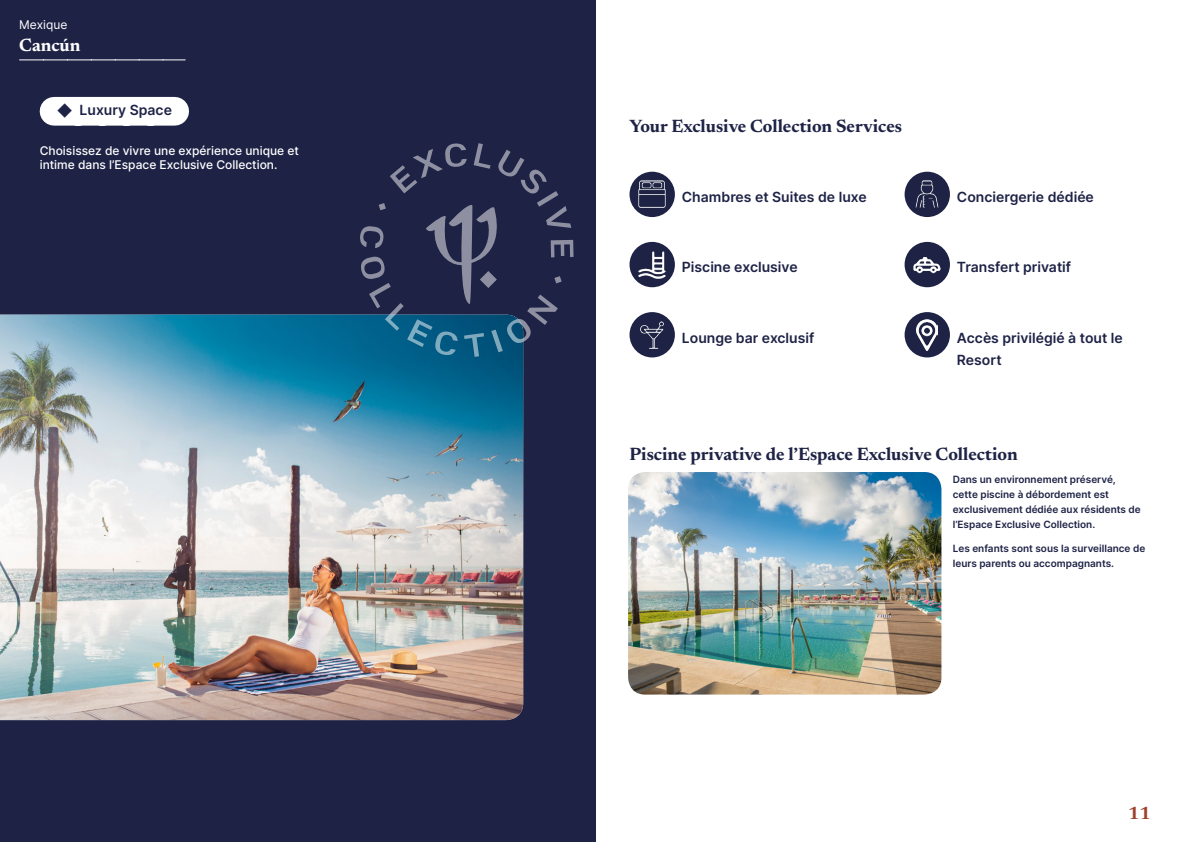
<style>
.page{position:relative;width:1191px;height:842px;background:#fff}
.page>*{position:absolute;margin:0;border:0;box-sizing:border-box;transform-origin:0 0}
.t1{font:700 18px "Newsreader 24 pt";color:#1e2346}
.t2{font:700 18px "Newsreader 24 pt";color:#fff}
.t3{font:700 18px "Newsreader 24 pt";color:#9d432c}
.t4{font:600 14px/22px "Inter";color:#1e2346}
.t5{font:500 12px/14.4px "Inter";color:#fff}
.t6{font:12px "Inter";color:#fff}
.t7{font:600 10px/15px "Inter";color:#1e2346}
.s1{font-size:15px}
</style>
<div class="page">
<div style="left:0;top:0;width:595px;height:842px;background:#1e2346"></div>
<img style="left:0;top:315px;width:523px;height:405px">
<img style="left:628px;top:472px;width:313px;height:222px">
<svg style="left:20px;top:60px;width:165px;height:1px"></svg>
<div style="left:54px;top:97px;width:121px;height:29px;background:#fff"></div>
<svg style="left:360px;top:143px;width:213px;height:214px"></svg>
<div style="left:629px;top:172px;width:46px;height:45px;background:#1e2346;border-radius:50%"></div>
<img style="left:636px;top:178px;width:32px;height:33px">
<div style="left:629px;top:242px;width:46px;height:45px;background:#1e2346;border-radius:50%"></div>
<img style="left:636px;top:248px;width:32px;height:33px">
<div style="left:629px;top:312px;width:46px;height:45px;background:#1e2346;border-radius:50%"></div>
<img style="left:636px;top:318px;width:32px;height:33px">
<div style="left:904px;top:172px;width:46px;height:45px;background:#1e2346;border-radius:50%"></div>
<img style="left:910px;top:178px;width:33px;height:33px">
<div style="left:904px;top:242px;width:46px;height:45px;background:#1e2346;border-radius:50%"></div>
<img style="left:910px;top:248px;width:33px;height:33px">
<div style="left:904px;top:312px;width:46px;height:45px;background:#1e2346;border-radius:50%"></div>
<img style="left:916px;top:319px;width:21px;height:31px">
<p class="t6" style="left:19px;top:15px;width:50px">Mexique</p>
<h1 class="t2" style="left:19px;top:32px;width:63px">Cancún</h1>
<h2 class="t4" style="left:57px;top:98px;width:117px"><span class="s1">◆</span> Luxury Space</h2>
<p class="t5" style="left:40px;top:143px;width:261px">Choisissez de vivre une expérience unique et intime dans l’Espace Exclusive Collection.</p>
<h1 class="t1" style="left:629px;top:113px;width:274px">Your Exclusive Collection Services</h1>
<h2 class="t4" style="left:682px;top:186px;width:186px">Chambres et Suites de luxe</h2>
<h2 class="t4" style="left:957px;top:186px;width:138px">Conciergerie dédiée</h2>
<h2 class="t4" style="left:682px;top:256px;width:117px">Piscine exclusive</h2>
<h2 class="t4" style="left:957px;top:256px;width:116px">Transfert privatif</h2>
<h2 class="t4" style="left:682px;top:326px;width:134px">Lounge bar exclusif</h2>
<h2 class="t4" style="left:957px;top:326px;width:167px">Accès privilégié à tout le<br>Resort</h2>
<h1 class="t1" style="left:629px;top:441px;width:390px">Piscine privative de l’Espace Exclusive Collection</h1>
<p class="t7" style="left:952px;top:472px;width:189px">Dans un environnement préservé, cette piscine à débordement est exclusivement dédiée aux résidents de l’Espace Exclusive Collection.</p>
<p class="t7" style="left:952px;top:540px;width:194px">Les enfants sont sous la surveillance de leurs parents ou accompagnants.</p>
<h1 class="t3" style="left:1128px;top:800px;width:24px">11</h1>
</div>
